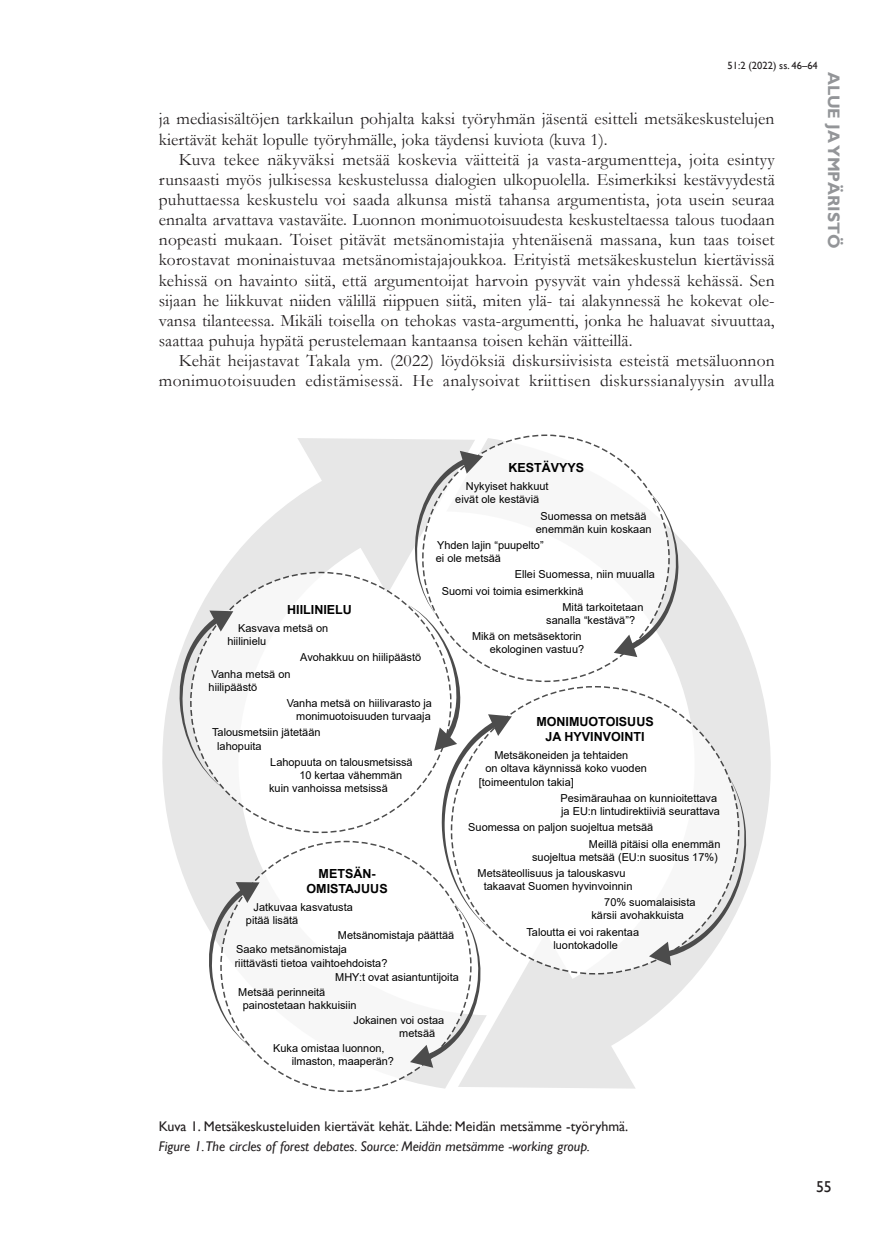
<style>
.page{position:relative;width:874px;height:1241px;background:#fff}
.page>*{position:absolute;margin:0;border:0;box-sizing:border-box;transform-origin:0 0}
.Leipäteksti_-_MUUT_K{font:17.5px/20.1px "Garamond";letter-spacing:.01em;color:#231f20;text-align:justify}
.Leipäteksti_-_EKA_KA{font:17.5px/20.1px "Garamond";color:#231f20}
.t1{font:700 16.62px "Gill Sans";color:#939598}
.t2{font:15.75px "Gill Sans";color:#231f20}
.Kuvateksti__suomi{font:14px "Gill Sans";color:#231f20}
.Kuvateksti__englanti{font:italic 14px "Gill Sans";color:#231f20}
.t3{font:700 12.42px/15px "Arial";color:#000;text-align:center}
.t4{font:11.03px/13.1px "Arial";color:#000}
.t5{font:10.5px "Gill Sans";color:#231f20}
</style>
<div class="page">
<svg style="left:162px;top:438px;width:284px;height:650px"></svg>
<svg style="left:446px;top:438px;width:325px;height:650px"></svg>
<div style="left:422px;top:435px;width:246px;height:246px;background:#fff;border-radius:50%"></div>
<svg style="left:614px;top:489px;width:64px;height:168px"></svg>
<div style="left:451px;top:686px;width:287px;height:287px;background:#fff;border-radius:50%"></div>
<svg style="left:648px;top:772px;width:99px;height:193px"></svg>
<div style="left:221px;top:841px;width:249px;height:250px;background:#fff;border-radius:50%"></div>
<svg style="left:208px;top:882px;width:51px;height:167px"></svg>
<div style="left:191px;top:572px;width:259px;height:260px;background:#fff;border-radius:50%"></div>
<svg style="left:179px;top:610px;width:54px;height:179px"></svg>
<svg style="left:407px;top:451px;width:104px;height:616px"></svg>
<p class="t5" style="left:727px;top:59px;width:92px">51:2 (2022) ss. 46–64</p>
<h2 class="t1" style="left:843px;top:71px;width:178px;rotate:90deg">ALUE JA YMPÄRISTÖ</h2>
<p class="Leipäteksti_-_EKA_KA" style="left:159px;top:108px;width:616px">ja mediasisältöjen tarkkailun pohjalta kaksi työryhmän jäsentä esitteli metsäkeskustelujen kiertävät kehät lopulle työryhmälle, joka täydensi kuviota (kuva 1).</p>
<p class="Leipäteksti_-_MUUT_K" style="left:159px;top:149px;width:617px;text-indent:20px">Kuva tekee näkyväksi metsää koskevia väitteitä ja vasta-argumentteja, joita esintyy runsaasti myös julkisessa keskustelussa dialogien ulkopuolella. Esimerkiksi kestävyydestä puhuttaessa keskustelu voi saada alkunsa mistä tahansa argumentista, jota usein seuraa ennalta arvattava vastaväite. Luonnon monimuotoisuudesta keskusteltaessa talous tuodaan nopeasti mukaan. Toiset pitävät metsänomistajia yhtenäisenä massana, kun taas toiset korostavat moninaistuvaa metsänomistajajoukkoa. Erityistä metsäkeskustelun kiertävissä kehissä on havainto siitä, että argumentoijat harvoin pysyvät vain yhdessä kehässä. Sen sijaan he liikkuvat niiden välillä riippuen siitä, miten ylä- tai alakynnessä he kokevat ole&shy;vansa tilanteessa. Mikäli toisella on tehokas vasta-argumentti, jonka he haluavat sivuuttaa, saattaa puhuja hypätä perustelemaan kantaansa toisen kehän väitteillä.</p>
<p class="Leipäteksti_-_MUUT_K" style="left:159px;top:350px;width:617px;text-align:right">Kehät heijastavat Takala ym. (2022) löydöksiä diskursiivisista esteistä metsäluonnon monimuotoisuuden edistämisessä. He analysoivat kriittisen diskurssianalyysin avulla</p>
<p class="t3" style="left:508px;top:460px;width:77px">KESTÄVYYS</p>
<p class="t4" style="left:455px;top:479px;width:95px;text-indent:11px">Nykyiset hakkuut eivät ole kestäviä</p>
<p class="t4" style="left:535px;top:509px;width:117px;text-align:center">Suomessa on metsää enemmän kuin koskaan</p>
<p class="t4" style="left:435px;top:538px;width:109px">Yhden lajin “puupelto” ei ole metsää</p>
<p class="t4" style="left:514px;top:567px;width:141px">Ellei Suomessa, niin muualla</p>
<p class="t4" style="left:441px;top:584px;width:143px">Suomi voi toimia esimerkkinä</p>
<p class="t4" style="left:562px;top:600px;width:82px">Mitä tarkoitetaan</p>
<p class="t4" style="left:472px;top:612px;width:164px;line-height:16.3px;text-indent:74px">sanalla “kestävä”?<br>Mikä on metsäsektorin</p>
<p class="t4" style="left:489px;top:643px;width:96px">ekologinen vastuu?</p>
<p class="t3" style="left:287px;top:602px;width:66px">HIILINIELU</p>
<p class="t4" style="left:227px;top:621px;width:102px;text-indent:11px">Kasvava metsä on hiilinielu</p>
<p class="t4" style="left:300px;top:650px;width:122px">Avohakkuu on hiilipäästö</p>
<p class="t4" style="left:208px;top:667px;width:83px">Vanha metsä on hiilipäästö</p>
<p class="t4" style="left:286px;top:696px;width:147px;text-align:right">Vanha metsä on hiilivarasto ja monimuotoisuuden turvaaja</p>
<p class="t4" style="left:217px;top:725px;width:105px;text-indent:-5px">Talousmetsiin jätetään lahopuita</p>
<p class="t4" style="left:270px;top:755px;width:144px">Lahopuuta on talousmetsissä</p>
<p class="t4" style="left:299px;top:768px;width:104px">10 kertaa vähemmän</p>
<p class="t4" style="left:269px;top:781px;width:120px">kuin vanhoissa metsissä</p>
<p class="t3" style="left:536px;top:714px;width:119px">MONIMUOTOISUUS<br>JA HYVINVOINTI</p>
<p class="t4" style="left:494px;top:748px;width:135px">Metsäkoneiden ja tehtaiden</p>
<p class="t4" style="left:485px;top:761px;width:163px">on oltava käynnissä koko vuoden</p>
<p class="t4" style="left:478px;top:775px;width:96px">[toimeentulon takia]</p>
<p class="t4" style="left:560px;top:791px;width:161px">Pesimärauhaa on kunnioitettava ja EU:n lintudirektiiviä seurattava</p>
<p class="t4" style="left:588px;top:819px;width:133px;line-height:16.3px;text-indent:-121px">Suomessa on paljon suojeltua metsää<br>Meillä pitäisi olla enemmän</p>
<p class="t4" style="left:477px;top:848px;width:242px;line-height:16.3px;text-indent:55px">suojeltua metsää (EU:n suositus 17%)<br>Metsäteollisuus ja talouskasvu</p>
<p class="t4" style="left:604px;top:877px;width:93px;line-height:16.3px;text-indent:-120px">takaavat Suomen hyvinvoinnin<br>70% suomalaisista</p>
<p class="t4" style="left:526px;top:907px;width:159px;line-height:16.3px;text-indent:65px">kärsii avohakkuista<br>Taloutta ei voi rakentaa</p>
<p class="t4" style="left:553px;top:938px;width:66px">luontokadolle</p>
<p class="t3" style="left:306px;top:866px;width:83px">METSÄN-<br>OMISTAJUUS</p>
<p class="t4" style="left:246px;top:900px;width:108px;text-indent:8px">Jatkuvaa kasvatusta pitää lisätä</p>
<p class="t4" style="left:236px;top:927px;width:219px;line-height:14.7px;text-indent:102px">Metsänomistaja päättää<br>Saako metsänomistaja</p>
<p class="t4" style="left:234px;top:955px;width:154px">riittävästi tietoa vaihtoehdoista?</p>
<p class="t4" style="left:335px;top:970px;width:125px">MHY:t ovat asiantuntijoita</p>
<p class="t4" style="left:238px;top:985px;width:88px">Metsää perinneitä</p>
<p class="t4" style="left:353px;top:997px;width:92px;line-height:14.7px;text-indent:-111px">painostetaan hakkuisiin<br>Jokainen voi ostaa</p>
<p class="t4" style="left:399px;top:1026px;width:37px">metsää</p>
<p class="t4" style="left:291px;top:1041px;width:104px;text-indent:-19px">Kuka omistaa luonnon, ilmaston, maaperän?</p>
<p class="Kuvateksti__suomi" style="left:159px;top:1118px;width:470px">Kuva 1. Metsäkeskusteluiden kiertävät kehät. Lähde: Meidän metsämme -työryhmä.</p>
<p class="Kuvateksti__englanti" style="left:159px;top:1138px;width:432px">Figure 1.The circles of forest debates. Source: Meidän metsämme -working group.</p>
<h3 class="t2" style="left:815px;top:1177px;width:17px">55</h3>
</div>
